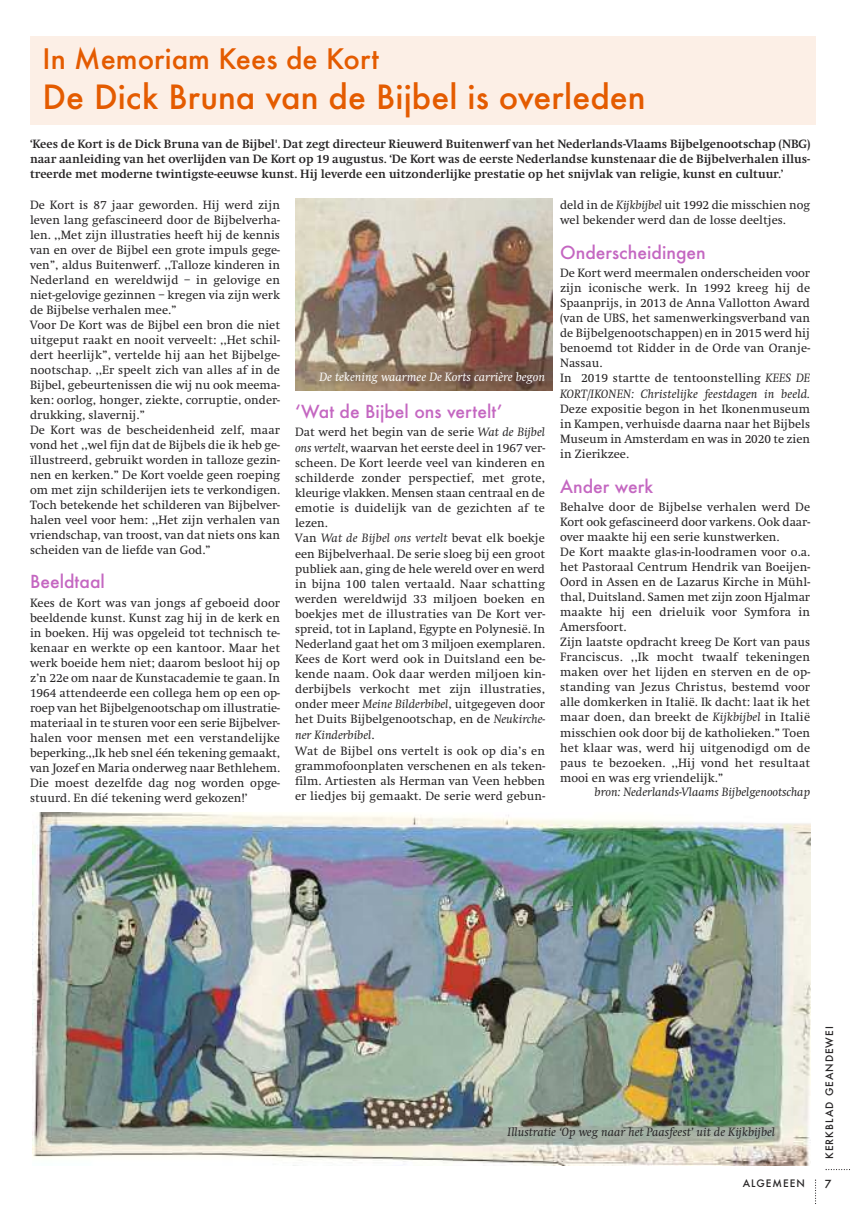
<style>
.page{position:relative;width:851px;height:1205px;background:#fff}
.page>*{position:absolute;margin:0;border:0;box-sizing:border-box;transform-origin:0 0}
.t1{font:500 32.5px "Futura";color:#e45b00}
.t2{font:500 27.5px "Futura";color:#e45b00}
.t3{font:500 17.5px "Futura";color:#c467c1}
.t4{font:12.5px/15px "Swift";color:#272526}
.t5{font:700 12.5px/15px "Swift";color:#272526;text-align:justify}
.t6{font:italic 12.5px "Swift";color:#272526}
.t7{font:italic 12.5px "Swift";color:#fff}
.t8{font:500 10.88px "Futura";color:#272526}
.t9{font:500 10px "Futura";letter-spacing:.1em;color:#272526}
.s1{font-style:italic}
</style>
<div class="page">
<svg style="left:825px;top:1169px;width:25px;height:1px"></svg>
<svg style="left:815px;top:1179px;width:1px;height:25px"></svg>
<div style="left:30px;top:36px;width:785px;height:89px;background:#fcefe6"></div>
<img style="left:33px;top:812px;width:777px;height:354px">
<img style="left:295px;top:199px;width:257px;height:192px">
<h2 class="t2" style="left:43px;top:44px;width:338px">In Memoriam Kees de Kort</h2>
<h1 class="t1" style="left:43px;top:79px;width:604px">De Dick Bruna van de Bijbel is overleden</h1>
<p class="t5" style="left:30px;top:136px;width:781px">‘Kees de Kort is de Dick Bruna van de Bijbel'. Dat zegt directeur Rieuwerd Buitenwerf van het Nederlands-Vlaams Bijbelgenootschap (NBG) naar aanleiding van het overlijden van De Kort op 19 augustus. ‘De Kort was de eerste Nederlandse kunstenaar die de Bijbelverhalen illus&shy;treerde met moderne twintigste-eeuwse kunst. Hij leverde een uitzonderlijke prestatie op het snijvlak van religie, kunst en cultuur.’</p>
<p class="t4" style="left:30px;top:197px;width:251px">De Kort is 87 jaar geworden. Hij werd zijn leven lang gefascineerd door de Bijbelverha&shy;len. ,,Met zijn illustraties heeft hij de kennis van en over de Bijbel een grote impuls gege&shy;ven”, aldus Buitenwerf. ,,Talloze kinderen in Nederland en wereldwijd – in gelovige en niet-gelovige gezinnen – kregen via zijn werk de Bijbelse verhalen mee.”<br>Voor De Kort was de Bijbel een bron die niet uitgeput raakt en nooit verveelt: ,,Het schil&shy;dert heerlijk”, vertelde hij aan het Bijbelge&shy;nootschap. ,,Er speelt zich van alles af in de Bijbel, gebeurtenissen die wij nu ook meema&shy;ken: oorlog, honger, ziekte, corruptie, onder&shy;drukking, slavernij.”<br>De Kort was de bescheidenheid zelf, maar vond het ,,wel fijn dat de Bijbels die ik heb ge&shy;ïllustreerd, gebruikt worden in talloze gezin&shy;nen en kerken.” De Kort voelde geen roeping om met zijn schilderijen iets te verkondigen.<br>Toch betekende het schilderen van Bijbelver&shy;halen veel voor hem: ,,Het zijn verhalen van vriendschap, van troost, van dat niets ons kan scheiden van de liefde van God.”</p>
<h3 class="t3" style="left:30px;top:572px;width:76px">Beeldtaal</h3>
<p class="t4" style="left:30px;top:595px;width:251px;text-align:justify">Kees de Kort was van jongs af geboeid door beeldende kunst. Kunst zag hij in de kerk en in boeken. Hij was opgeleid tot technisch te&shy;kenaar en werkte op een kantoor. Maar het werk boeide hem niet; daarom besloot hij op z’n 22e om naar de Kunstacademie te gaan. In 1964 attendeerde een collega hem op een op&shy;roep van het Bijbelgenootschap om illustratie&shy;materiaal in te sturen voor een serie Bijbelver&shy;halen voor mensen met een verstandelijke beperking.,,Ik heb snel één tekening gemaakt, van Jozef en Maria onderweg naar Bethlehem.<br>Die moest dezelfde dag nog worden opge&shy;stuurd. En díé tekening werd gekozen!’</p>
<p class="t4" style="left:560px;top:196px;width:251px;line-height:15.6px">deld in de <span class="s1">Kijkbijbel</span> uit 1992 die misschien nog wel bekender werd dan de losse deeltjes.</p>
<h3 class="t3" style="left:560px;top:242px;width:147px">Onderscheidingen</h3>
<p class="t4" style="left:560px;top:265px;width:251px">De Kort werd meermalen onderscheiden voor zijn iconische werk. In 1992 kreeg hij de Spaanprijs, in 2013 de Anna Vallotton Award (van de UBS, het samenwerkingsverband van de Bijbelgenootschappen) en in 2015 werd hij benoemd tot Ridder in de Orde van Oranje-Nassau.<br>In 2019 startte de tentoonstelling <span class="s1">KEES DE KORT/IKONEN: Christelijke feestdagen in beeld.</span></p>
<p class="t4" style="left:560px;top:401px;width:251px;text-align:justify">Deze expositie begon in het Ikonenmuseum in Kampen, verhuisde daarna naar het Bijbels Museum in Amsterdam en was in 2020 te zien in Zierikzee.</p>
<h3 class="t3" style="left:560px;top:476px;width:95px">Ander werk</h3>
<p class="t4" style="left:560px;top:499px;width:251px">Behalve door de Bijbelse verhalen werd De Kort ook gefascineerd door varkens. Ook daar&shy;over maakte hij een serie kunstwerken.<br>De Kort maakte glas-in-loodramen voor o.a. het Pastoraal Centrum Hendrik van Boeijen-Oord in Assen en de Lazarus Kirche in Mühl&shy;thal, Duitsland. Samen met zijn zoon Hjalmar maakte hij een drieluik voor Symfora in Amersfoort.<br>Zijn laatste opdracht kreeg De Kort van paus Franciscus. ,,Ik mocht twaalf tekeningen maken over het lijden en sterven en de op&shy;standing van Jezus Christus, bestemd voor alle domkerken in Italië. Ik dacht: laat ik het maar doen, dan breekt de <span class="s1">Kijkbijbel</span> in Italië misschien ook door bij de katholieken.” Toen het klaar was, werd hij uitgenodigd om de paus te bezoeken. ,,Hij vond het resultaat mooi en was erg vriendelijk.”</p>
<p class="t6" style="left:594px;top:784px;width:217px">bron: Nederlands-Vlaams Bijbelgenootschap</p>
<p class="t7" style="left:319px;top:369px;width:227px">De tekening waarmee De Korts carrière begon</p>
<h3 class="t3" style="left:295px;top:401px;width:209px">‘Wat de Bijbel ons vertelt’</h3>
<p class="t4" style="left:295px;top:424px;width:251px">Dat werd het begin van de serie <span class="s1">Wat de Bijbel ons vertelt</span>, waarvan het eerste deel in 1967 ver&shy;scheen. De Kort leerde veel van kinderen en schilderde zonder perspectief, met grote, kleurige vlakken. Mensen staan centraal en de emotie is duidelijk van de gezichten af te lezen.<br>Van <span class="s1">Wat de Bijbel ons vertelt</span> bevat elk boekje een Bijbelverhaal. De serie sloeg bij een groot publiek aan, ging de hele wereld over en werd in bijna 100 talen vertaald. Naar schatting werden wereldwijd 33 miljoen boeken en boekjes met de illustraties van De Kort ver&shy;spreid, tot in Lapland, Egypte en Polynesië. In Nederland gaat het om 3 miljoen exemplaren.<br>Kees de Kort werd ook in Duitsland een be&shy;kende naam. Ook daar werden miljoen kin&shy;derbijbels verkocht met zijn illustraties, onder meer <span class="s1">Meine Bilderbibel</span>, uitgegeven door het Duits Bijbelgenootschap, en de <span class="s1">Neukirche&shy;ner Kinderbibel</span>.<br>Wat de Bijbel ons vertelt is ook op dia’s en grammofoonplaten verschenen en als teken&shy;film. Artiesten als Herman van Veen hebben er liedjes bij gemaakt. De serie werd gebun-</p>
<p class="t6" style="left:507px;top:1125px;width:269px">Illustratie ‘Op weg naar het Paasfeest’ uit de Kijkbijbel</p>
<p class="t9" style="left:742px;top:1177px;width:63px">ALGEMEEN</p>
<p class="t9" style="left:823px;top:1159px;width:134px;rotate:-90deg">KERKBLAD GEANDEWEI</p>
<p class="t8" style="left:824px;top:1178px;width:8px">7</p>
</div>
